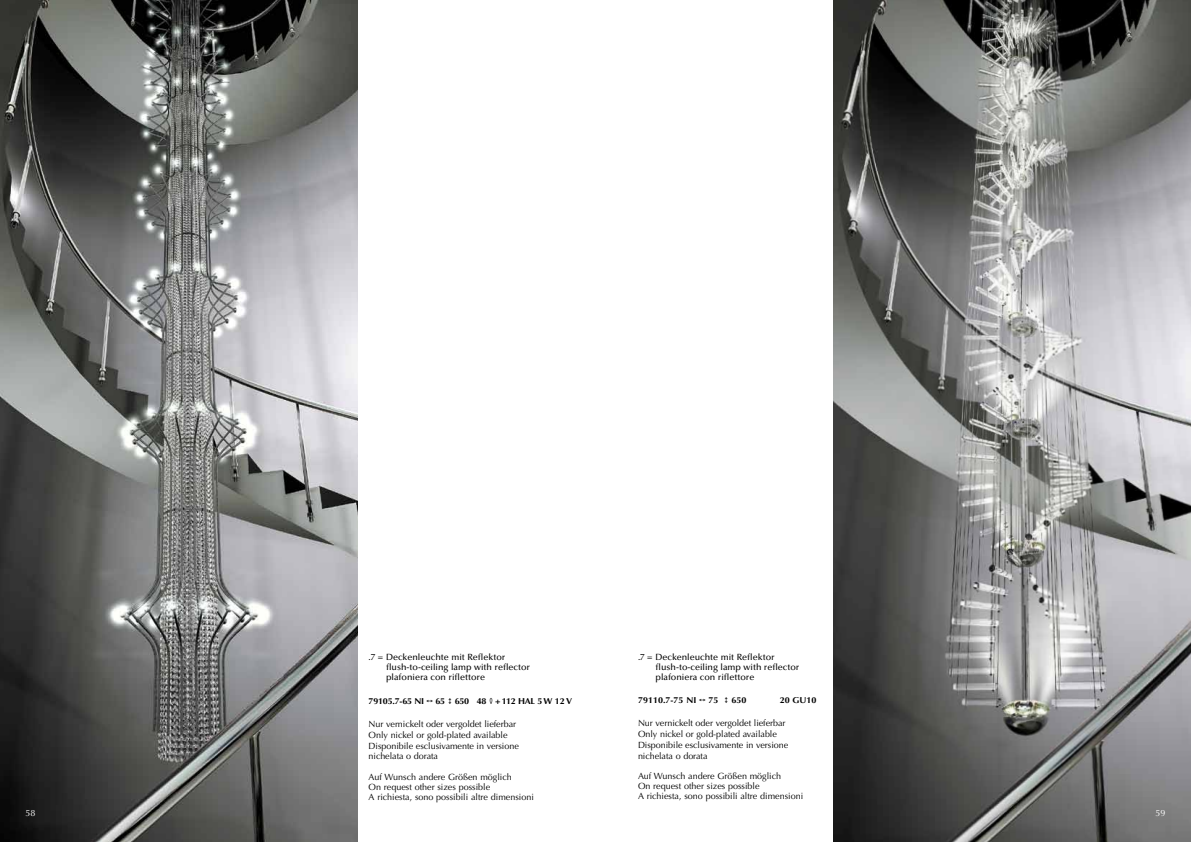
<style>
.page{position:relative;width:1191px;height:842px;background:#fff}
.page>*{position:absolute;margin:0;border:0;box-sizing:border-box;transform-origin:0 0}
.t1{font:9px/10.8px "Optima";letter-spacing:-.005em;color:#000}
.t2{font:500 9px/10px "Optima";color:#000}
.t3{font:9px "Optima";color:#fff}
.t4{font:700 8.6px "Optima";letter-spacing:-.025em;color:#000;scale:1.05 1}
.t5{font:700 8.6px "Optima";color:#000;scale:1.05 1}
</style>
<div class="page">
<img style="left:833px;top:0;width:358px;height:842px">
<img style="left:0;top:0;width:357px;height:842px">
<p class="t3" style="left:26px;top:808px;width:12px">58</p>
<p class="t2" style="left:386px;top:652px;width:145px;text-indent:-17px">.7 = Deckenleuchte mit Reflektor flush-to-ceiling lamp with reflector plafoniera con riflettore</p>
<p class="t4" style="left:369px;top:696px;width:54px">79105.7-65 NI</p>
<p class="t4" style="left:435px;top:696px;width:132px">65 ✓ 650 48 ✔ +112 HAL 5W 12 V</p>
<p class="t1" style="left:369px;top:719px;width:152px">Nur vernickelt oder vergoldet lieferbar Only nickel or gold-plated available Disponibile esclusivamente in versione nichelata o dorata</p>
<p class="t1" style="left:369px;top:772px;width:167px;line-height:10px">Auf Wunsch andere Größen möglich<br>On request other sizes possible<br>A richiesta, sono possibili altre dimensioni</p>
<p class="t2" style="left:655px;top:652px;width:145px;text-indent:-17px">.7 = Deckenleuchte mit Reflektor flush-to-ceiling lamp with reflector plafoniera con riflettore</p>
<p class="t5" style="left:638px;top:695px;width:57px">79110.7-75 NI</p>
<p class="t4" style="left:708px;top:695px;width:38px">75 ✓ 650</p>
<p class="t4" style="left:779px;top:695px;width:37px">20 GU10</p>
<p class="t1" style="left:638px;top:718px;width:152px">Nur vernickelt oder vergoldet lieferbar Only nickel or gold-plated available Disponibile esclusivamente in versione nichelata o dorata</p>
<p class="t1" style="left:638px;top:771px;width:167px;line-height:10px">Auf Wunsch andere Größen möglich<br>On request other sizes possible<br>A richiesta, sono possibili altre dimensioni</p>
<p class="t3" style="left:1155px;top:808px;width:12px">59</p>
</div>
